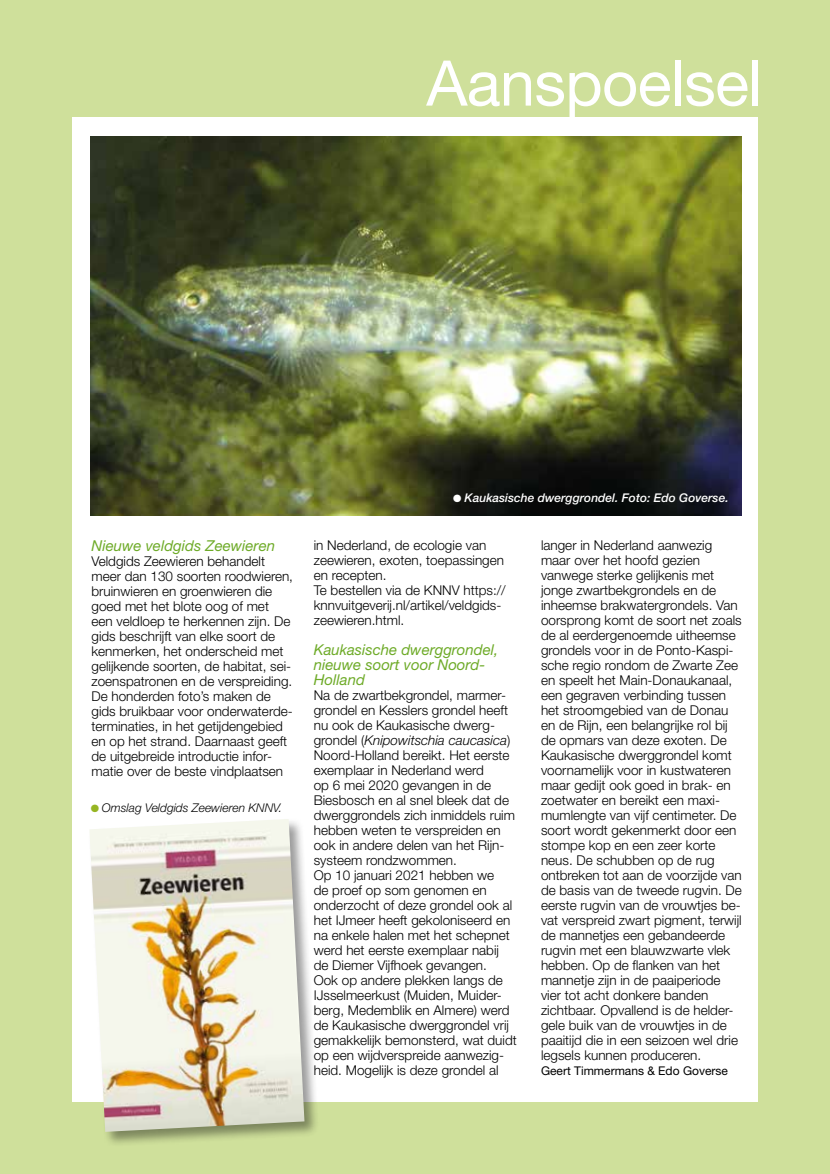
<style>
.page{position:relative;width:830px;height:1174px;background:#fff}
.page>*{position:absolute;margin:0;border:0;box-sizing:border-box;transform-origin:0 0}
.t1{font:63px "Helvetica Neue LT Std";letter-spacing:-.01em;color:#fff}
.t2{font:italic 15px/15px "Helvetica Neue LT Std";color:#6eab28}
.t3{font:300 13.5px/15px "Helvetica Neue LT Std";color:#000}
.t4{font:italic 500 12px "Helvetica Neue LT Std";color:#fff}
.t5{font:italic 300 12px "Helvetica Neue LT Std";color:#000}
.t6{font:12px "Helvetica Neue LT Std";color:#000}
.s1{color:#96b522}
.s2{font-style:italic}
</style>
<div class="page">
<div style="left:0;top:0;width:829px;height:1174px;background:#cfe09b"></div>
<div style="left:72px;top:117px;width:685px;height:984px;background:#fff"></div>
<img style="left:91px;top:136px;width:650px;height:379px">
<div style="left:88px;top:817px;width:231px;height:329px;background:#000;opacity:.4"></div>
<img style="left:89px;top:819px;width:215px;height:312px">
<h1 class="t1" style="left:426px;top:46px;width:337px">Aanspoelsel</h1>
<p class="t2" style="left:91px;top:538px;width:185px">Nieuwe veldgids Zeewieren</p>
<p class="t3" style="left:91px;top:553px;width:203px">Veldgids Zeewieren behandelt meer dan 130 soorten roodwieren, bruinwieren en groenwieren die goed met het blote oog of met een veldloep te herkennen zijn. De gids beschrijft van elke soort de kenmerken, het onderscheid met gelijkende soorten, de habitat, sei&shy;zoenspatronen en de verspreiding.<br>De honderden foto’s maken de gids bruikbaar voor onderwaterde&shy;terminaties, in het getijdengebied en op het strand. Daarnaast geeft de uitgebreide introductie infor&shy;matie over de beste vindplaatsen</p>
<p class="t5" style="left:91px;top:800px;width:193px"><span class="s1">●</span> Omslag Veldgids Zeewieren KNNV.</p>
<p class="t4" style="left:453px;top:490px;width:277px">● Kaukasische dwerggrondel. Foto: Edo Goverse.</p>
<p class="t3" style="left:313px;top:537px;width:193px">in Nederland, de ecologie van zeewieren, exoten, toepassingen en recepten.<br>Te bestellen via de KNNV https:// knnvuitgeverij.nl/artikel/veldgids&shy;zeewieren.html.</p>
<p class="t2" style="left:313px;top:642px;width:186px">Kaukasische dwerggrondel, nieuwe soort voor Noord-<br>Holland</p>
<p class="t3" style="left:313px;top:687px;width:204px">Na de zwartbekgrondel, marmer&shy;grondel en Kesslers grondel heeft nu ook de Kaukasische dwerg&shy;grondel (<span class="s2">Knipowitschia caucasica</span>)<br>Noord-Holland bereikt. Het eerste exemplaar in Nederland werd<br>op 6 mei 2020 gevangen in de<br>Biesbosch en al snel bleek dat de dwerggrondels zich inmiddels ruim hebben weten te verspreiden en ook in andere delen van het Rijn&shy;systeem rondzwommen.<br>Op 10 januari 2021 hebben we<br>de proef op som genomen en onderzocht of deze grondel ook al het IJmeer heeft gekoloniseerd en na enkele halen met het schepnet werd het eerste exemplaar nabij de Diemer Vijfhoek gevangen.<br>Ook op andere plekken langs de<br>IJsselmeerkust (Muiden, Muider&shy;berg, Medemblik en Almere) werd de Kaukasische dwerggrondel vrij gemakkelijk bemonsterd, wat duidt op een wijdverspreide aanwezig&shy;heid. Mogelijk is deze grondel al</p>
<p class="t3" style="left:540px;top:537px;width:202px">langer in Nederland aanwezig maar over het hoofd gezien vanwege sterke gelijkenis met jonge zwartbekgrondels en de inheemse brakwatergrondels. Van oorsprong komt de soort net zoals de al eerdergenoemde uitheemse grondels voor in de Ponto-Kaspi&shy;sche regio rondom de Zwarte Zee en speelt het Main-Donaukanaal, een gegraven verbinding tussen het stroomgebied van de Donau en de Rijn, een belangrijke rol bij de opmars van deze exoten. De<br>Kaukasische dwerggrondel komt voornamelijk voor in kustwateren maar gedijt ook goed in brak- en zoetwater en bereikt een maxi&shy;mumlengte van vijf centimeter. De soort wordt gekenmerkt door een stompe kop en een zeer korte neus. De schubben op de rug ontbreken tot aan de voorzijde van de basis van de tweede rugvin. De eerste rugvin van de vrouwtjes be&shy;vat verspreid zwart pigment, terwijl de mannetjes een gebandeerde rugvin met een blauwzwarte vlek hebben. Op de flanken van het mannetje zijn in de paaiperiode vier tot acht donkere banden zichtbaar. Opvallend is de helder&shy;gele buik van de vrouwtjes in de paaitijd die in een seizoen wel drie legsels kunnen produceren.</p>
<p class="t6" style="left:540px;top:1063px;width:188px">Geert Timmermans &amp; Edo Goverse</p>
</div>
